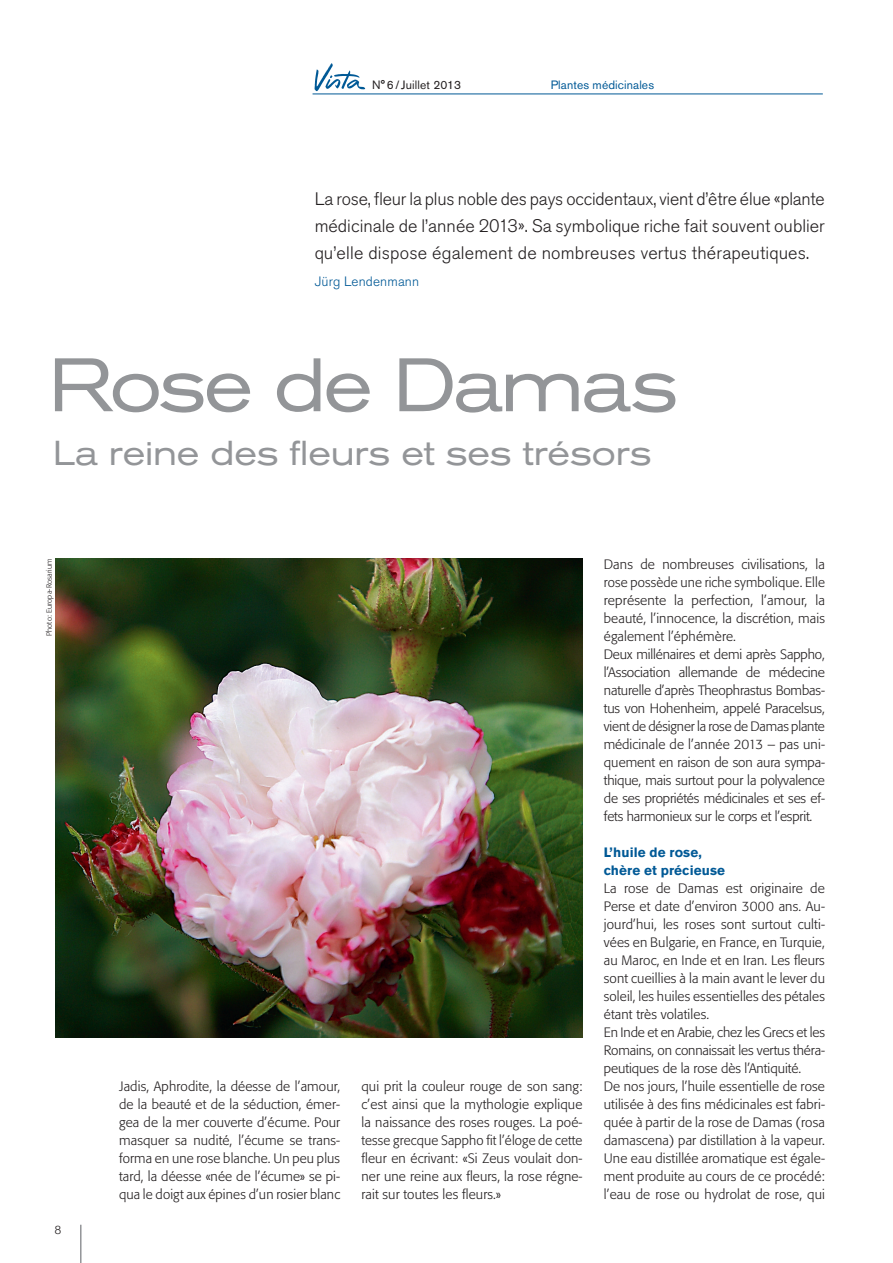
<style>
.page{position:relative;width:893px;height:1263px;background:#fff}
.page>*{position:absolute;margin:0;border:0;box-sizing:border-box;transform-origin:0 0}
.Titel_Redaktion_x04{font:expanded 74.85px "Akzidenz Grotesk Pro";letter-spacing:-.04em;color:#939598;scale:.96 1}
.Untertitel_Redaktion{font:expanded 34.35px "Akzidenz Grotesk Pro";letter-spacing:-.005em;color:#939598;scale:.96 1}
.Lead_x06{font:300 18px/27px "Akzidenz Grotesk Pro";letter-spacing:.01em;color:#231f20;text-align:justify}
.Grundtext_x08{font:300 13.5px/18px "Formata Pro";letter-spacing:.01em;color:#231f20;text-align:justify}
.Zwischentitel_x09{font:700 13.5px/18px "Akzidenz Grotesk Pro";letter-spacing:.01em;color:#005996}
.Lead_x06-2{font:300 13.5px "Akzidenz Grotesk Pro";letter-spacing:.01em;color:#005996}
.Kopfzeile{font:12px "Akzidenz Grotesk Pro";letter-spacing:.01em;color:#005996}
.Kopfzeile-2{font:12px "Akzidenz Grotesk Pro";letter-spacing:.01em;color:#231f20}
.Pagina_links{font:300 12px "Formata Pro";color:#231f20}
.Fotograf_x12{font:300 7.5px "Formata Pro";letter-spacing:.01em;color:#231f20}
</style>
<div class="page">
<hr style="left:80px;top:1225px;width:2px;height:38px;background:#939598">
<hr style="left:313px;top:94px;width:510px;height:1px;background:#005996">
<img style="left:314px;top:63px;width:52px;height:29px">
<img style="left:55px;top:558px;width:528px;height:479px">
<p class="Kopfzeile-2" style="left:372px;top:77px;width:91px">N° 6 / Juillet 2013</p>
<p class="Kopfzeile" style="left:551px;top:77px;width:105px">Plantes médicinales</p>
<p class="Lead_x06" style="left:315px;top:185px;width:512px">La rose, fleur la plus noble des pays occidentaux, vient d’être élue «plante médicinale de l’année 2013». Sa symbolique riche fait souvent oublier qu’elle dispose également de nombreuses vertus thérapeutiques.</p>
<p class="Lead_x06-2" style="left:315px;top:272px;width:106px">Jürg Lendenmann</p>
<p class="Titel_Redaktion_x04" style="left:49px;top:336px;width:658px">Rose de Damas</p>
<p class="Untertitel_Redaktion" style="left:53px;top:431px;width:625px">La reine des fleurs et ses trésors</p>
<p class="Fotograf_x12" style="left:45px;top:636px;width:79px;rotate:-90deg">Photo: Europa-Rosarium</p>
<p class="Pagina_links" style="left:54px;top:1222px;width:8px">8</p>
<p class="Grundtext_x08" style="left:119px;top:1077px;width:223px">Jadis, Aphrodite, la déesse de l’amour, de la beauté et de la séduction, émer&shy;gea de la mer couverte d’écume. Pour masquer sa nudité, l’écume se trans&shy;forma en une rose blanche. Un peu plus tard, la déesse «née de l’écume» se pi&shy;qua le doigt aux épines d’un rosier blanc</p>
<p class="Grundtext_x08" style="left:361px;top:1077px;width:223px">qui prit la couleur rouge de son sang: c’est ainsi que la mythologie explique la naissance des roses rouges. La poé&shy;tesse grecque Sappho fit l’éloge de cette fleur en écrivant: «Si Zeus voulait don&shy;ner une reine aux fleurs, la rose régne&shy;rait sur toutes les fleurs.»</p>
<p class="Grundtext_x08" style="left:604px;top:555px;width:223px">Dans de nombreuses civilisations, la rose possède une riche symbolique. Elle représente la perfection, l’amour, la beauté, l’innocence, la discrétion, mais également l’éphémère.</p>
<p class="Grundtext_x08" style="left:604px;top:645px;width:223px">Deux millénaires et demi après Sappho, l’Association allemande de médecine naturelle d’après Theophrastus Bombas&shy;tus von Hohenheim, appelé Paracelsus, vient de désigner la rose de Damas plante médicinale de l’année 2013 – pas uni&shy;quement en raison de son aura sympa&shy;thique, mais surtout pour la polyvalence de ses propriétés médicinales et ses ef&shy;fets harmonieux sur le corps et l’esprit.</p>
<p class="Zwischentitel_x09" style="left:604px;top:843px;width:123px">L’huile de rose, chère et précieuse</p>
<p class="Grundtext_x08" style="left:604px;top:879px;width:223px">La rose de Damas est originaire de Perse et date d’environ 3000 ans. Au&shy;jourd’hui, les roses sont surtout culti&shy;vées en Bulgarie, en France, en Turquie, au Maroc, en Inde et en Iran. Les fleurs sont cueillies à la main avant le lever du soleil, les huiles essentielles des pétales étant très volatiles.</p>
<p class="Grundtext_x08" style="left:604px;top:1023px;width:223px">En Inde et en Arabie, chez les Grecs et les Romains, on connaissait les vertus théra&shy;peutiques de la rose dès l’Antiquité.</p>
<p class="Grundtext_x08" style="left:604px;top:1077px;width:223px">De nos jours, l’huile essentielle de rose utilisée à des fins médicinales est fabri&shy;quée à partir de la rose de Damas (rosa damascena) par distillation à la vapeur.<br>Une eau distillée aromatique est égale&shy;ment produite au cours de ce procédé: l’eau de rose ou hydrolat de rose, qui</p>
</div>
